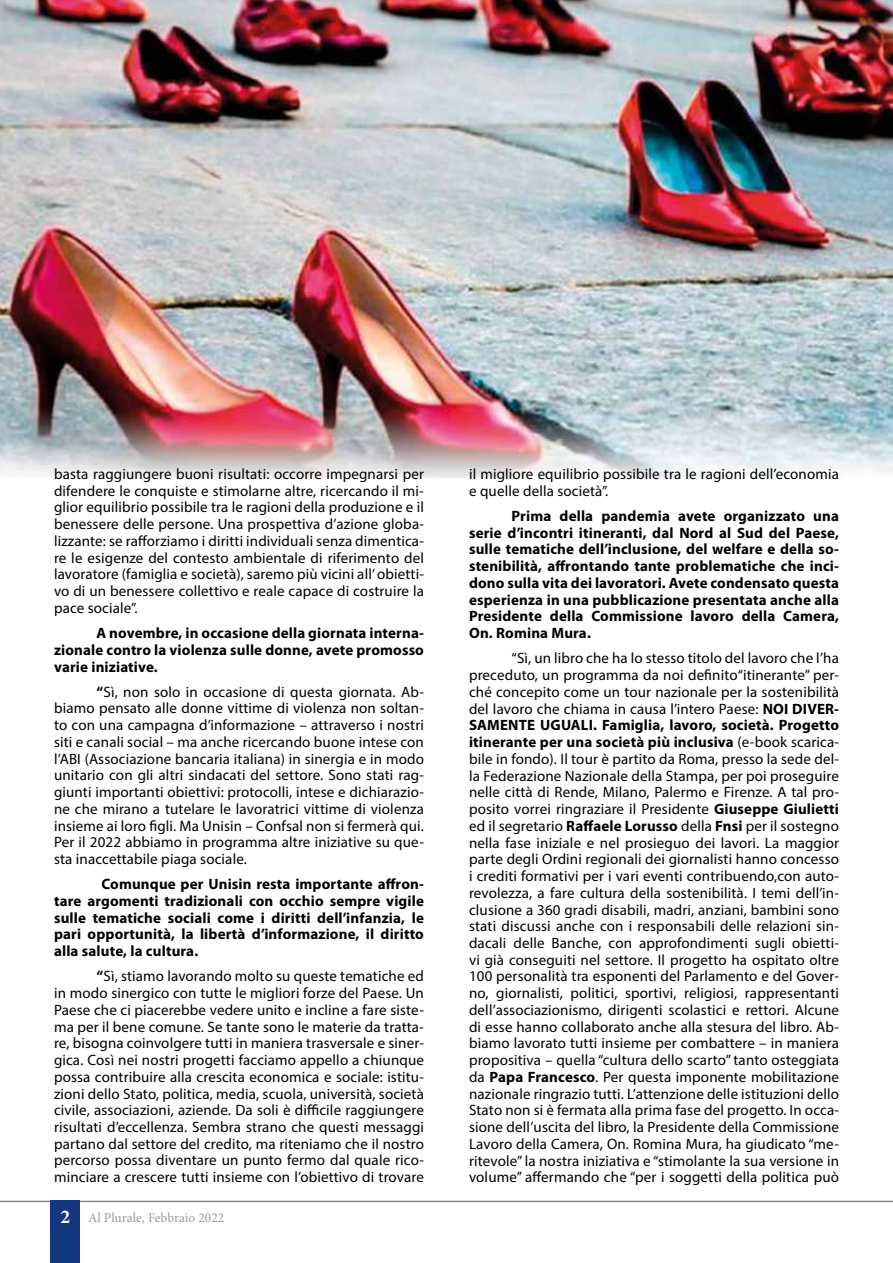
<style>
.page{position:relative;width:893px;height:1263px;background:#fff}
.page>*{position:absolute;margin:0;border:0;box-sizing:border-box;transform-origin:0 0}
.t1{font:15px/16.8px "Myriad Pro";letter-spacing:.01em;color:#000;text-align:justify}
.t2{font:700 15px/16.8px "Myriad Pro";letter-spacing:.01em;color:#000;text-align:justify}
.t3{font:13.5px "Minion Pro";color:#9d9d9c}
.s1{font-weight:700}
.s2{font-weight:700;font-size:19.5px;color:#fff}
</style>
<div class="page">
<img style="left:0;top:0;width:893px;height:478px">
<hr style="left:0;top:1201px;width:893px;height:1px;background:#878787">
<div style="left:51px;top:1201px;width:29px;height:62px;background:#14387f"></div>
<p class="t1" style="left:54px;top:465px;width:371px">basta raggiungere buoni risultati: occorre impegnarsi per difendere le conquiste e stimolarne altre, ricercando il mi&shy;glior equilibrio possibile tra le ragioni della produzione e il benessere delle persone. Una prospettiva d’azione globa&shy;lizzante: se rafforziamo i diritti individuali senza dimentica&shy;re le esigenze del contesto ambientale di riferimento del lavoratore (famiglia e società), saremo più vicini all’ obietti&shy;vo di un benessere collettivo e reale capace di costruire la pace sociale”.</p>
<p class="t2" style="left:54px;top:624px;width:371px;text-indent:43px">A novembre, in occasione della giornata interna&shy;zionale contro la violenza sulle donne, avete promosso varie iniziative.</p>
<p class="t1" style="left:54px;top:683px;width:371px;text-indent:43px"><span class="s1">“</span>Sì, non solo in occasione di questa giornata. Ab&shy;biamo pensato alle donne vittime di violenza non soltan&shy;to con una campagna d’informazione – attraverso i nostri siti e canali social – ma anche ricercando buone intese con l’ABI (Associazione bancaria italiana) in sinergia e in modo unitario con gli altri sindacati del settore. Sono stati rag&shy;giunti importanti obiettivi: protocolli, intese e dichiarazio&shy;ne che mirano a tutelare le lavoratrici vittime di violenza insieme ai loro figli. Ma Unisin – Confsal non si fermerà qui.<br>Per il 2022 abbiamo in programma altre iniziative su que&shy;sta inaccettabile piaga sociale.</p>
<p class="t2" style="left:54px;top:875px;width:371px;text-indent:47px">Comunque per Unisin resta importante affron&shy;tare argomenti tradizionali con occhio sempre vigile sulle tematiche sociali come i diritti dell’infanzia, le pari opportunità, la libertà d’informazione, il diritto alla salute, la cultura.</p>
<p class="t1" style="left:54px;top:968px;width:371px;text-indent:43px"><span class="s1">“</span>Sì, stiamo lavorando molto su queste tematiche ed in modo sinergico con tutte le migliori forze del Paese. Un Paese che ci piacerebbe vedere unito e incline a fare siste&shy;ma per il bene comune. Se tante sono le materie da tratta&shy;re, bisogna coinvolgere tutti in maniera trasversale e siner&shy;gica. Così nei nostri progetti facciamo appello a chiunque possa contribuire alla crescita economica e sociale: istitu&shy;zioni dello Stato, politica, media, scuola, università, società civile, associazioni, aziende. Da soli è difficile raggiungere risultati d’eccellenza. Sembra strano che questi messaggi partano dal settore del credito, ma riteniamo che il nostro percorso possa diventare un punto fermo dal quale rico&shy;minciare a crescere tutti insieme con l’obiettivo di trovare</p>
<p class="t3" style="left:60px;top:1208px;width:165px"><span class="s2">2</span> Al Plurale, Febbraio 2022</p>
<p class="t1" style="left:469px;top:465px;width:371px">il migliore equilibrio possibile tra le ragioni dell’economia e quelle della società”.</p>
<p class="t2" style="left:469px;top:507px;width:371px;text-indent:43px">Prima della pandemia avete organizzato una serie d’incontri itineranti, dal Nord al Sud del Paese, sulle tematiche dell’inclusione, del welfare e della so&shy;stenibilità, affrontando tante problematiche che inci&shy;dono sulla vita dei lavoratori. Avete condensato questa esperienza in una pubblicazione presentata anche alla Presidente della Commissione lavoro della Camera, On. Romina Mura.</p>
<p class="t1" style="left:469px;top:650px;width:371px;text-indent:43px">“Sì, un libro che ha lo stesso titolo del lavoro che l’ha preceduto, un programma da noi definito“itinerante” per&shy;ché concepito come un tour nazionale per la sostenibilità del lavoro che chiama in causa l’intero Paese: <span class="s1">NOI DIVER-SAMENTE UGUALI. Famiglia, lavoro, società. Progetto itinerante per una società più inclusiva</span> (e-book scarica&shy;bile in fondo). Il tour è partito da Roma, presso la sede del&shy;la Federazione Nazionale della Stampa, per poi proseguire nelle città di Rende, Milano, Palermo e Firenze. A tal pro&shy;posito vorrei ringraziare il Presidente <span class="s1">Giuseppe Giulietti </span>ed il segretario <span class="s1">Raffaele Lorusso</span> della <span class="s1">Fnsi</span> per il sostegno nella fase iniziale e nel prosieguo dei lavori. La maggior parte degli Ordini regionali dei giornalisti hanno concesso i crediti formativi per i vari eventi contribuendo,con auto&shy;revolezza, a fare cultura della sostenibilità. I temi dell’in&shy;clusione a 360 gradi disabili, madri, anziani, bambini sono stati discussi anche con i responsabili delle relazioni sin&shy;dacali delle Banche, con approfondimenti sugli obietti&shy;vi già conseguiti nel settore. Il progetto ha ospitato oltre 100 personalità tra esponenti del Parlamento e del Gover&shy;no, giornalisti, politici, sportivi, religiosi, rappresentanti dell’associazionismo, dirigenti scolastici e rettori. Alcune di esse hanno collaborato anche alla stesura del libro. Ab&shy;biamo lavorato tutti insieme per combattere – in maniera propositiva – quella “cultura dello scarto” tanto osteggiata da <span class="s1">Papa Francesco</span>. Per questa imponente mobilitazione nazionale ringrazio tutti. L’attenzione delle istituzioni dello Stato non si è fermata alla prima fase del progetto. In occa&shy;sione dell’uscita del libro, la Presidente della Commissione Lavoro della Camera, On. Romina Mura, ha giudicato “me&shy;ritevole” la nostra iniziativa e “stimolante la sua versione in volume” affermando che “per i soggetti della politica può</p>
</div>
